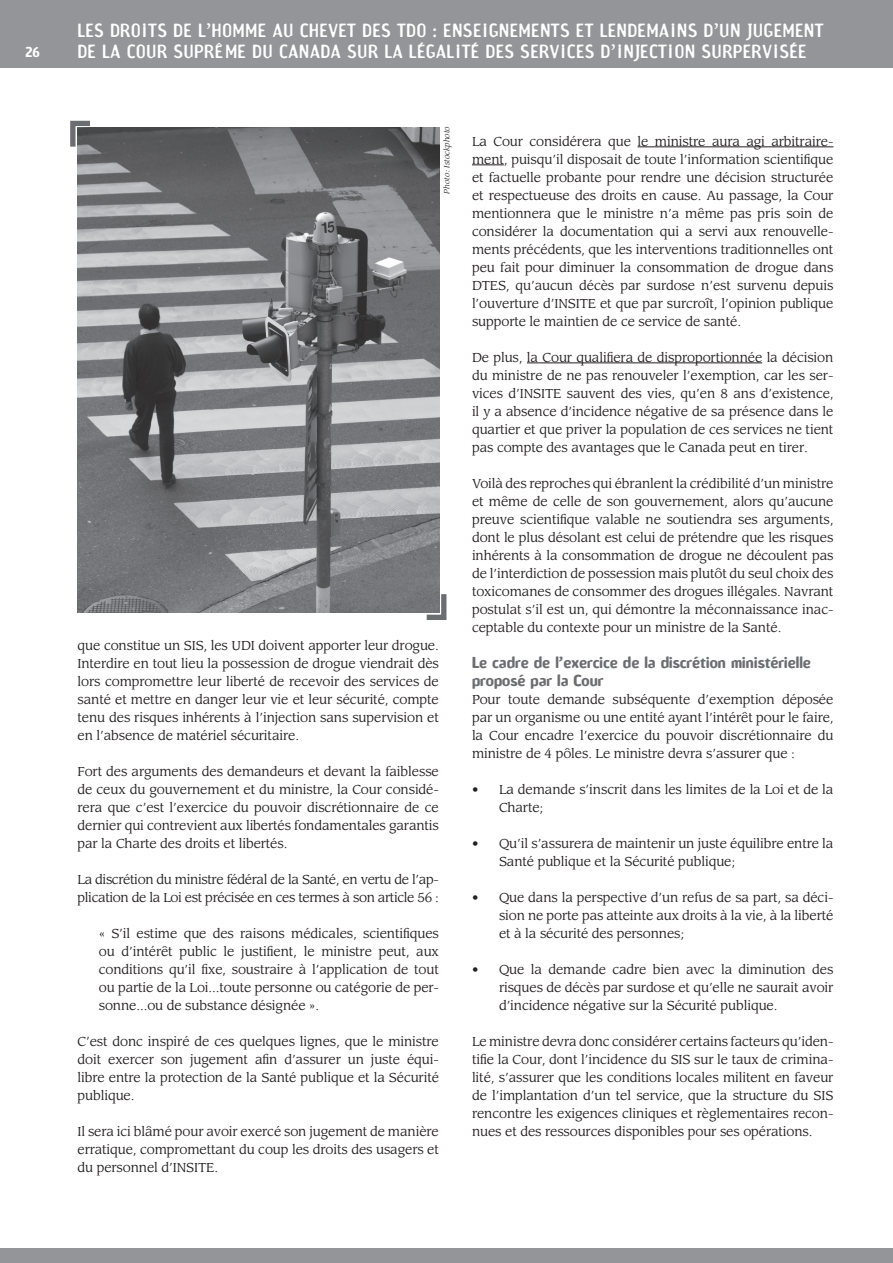
<style>
.page{position:relative;width:893px;height:1263px;background:#fff}
.page>*{position:absolute;margin:0;border:0;box-sizing:border-box;transform-origin:0 0}
.t1{font:18px/21.6px "Amoebia Sans";letter-spacing:.02em;color:#fff}
.sous_sous_titre{font:700 15px/18px "Amoebia";color:#6c6d70}
.t2{font:700 13.5px "Amoebia";color:#fff}
.texte_courant{font:12.75px/18px "Leawood";letter-spacing:-.01em;color:#231f20;text-align:justify}
.texte_courant-2{font:12.75px/18px "Leawood";letter-spacing:-.03em;color:#231f20}
.t3{font:italic 7.5px "Leawood";color:#231f20}
</style>
<div class="page">
<div style="left:0;top:0;width:893px;height:68px;background:#939598"></div>
<div style="left:0;top:1249px;width:893px;height:14px;background:#939598"></div>
<hr style="left:638px;top:147px;width:195px;height:1px;background:#231f20">
<hr style="left:472px;top:165px;width:32px;height:1px;background:#231f20">
<hr style="left:527px;top:363px;width:235px;height:1px;background:#231f20">
<img style="left:78px;top:128px;width:361px;height:484px">
<svg style="left:425px;top:592px;width:22px;height:28px"></svg>
<svg style="left:70px;top:120px;width:22px;height:28px"></svg>
<p class="t2" style="left:26px;top:45px;width:16px">26</p>
<p class="t1" style="left:77px;top:19px;width:748px">LES DROITS DE L’HOMME AU CHEVET DES TDO : ENSEIGNEMENTS ET LENDEMAINS D’UN JUGEMENT<br>DE LA COUR SUPRÊME DU CANADA SUR LA LÉGALITÉ DES SERVICES D’INJECTION SURPERVISÉE</p>
<p class="t3" style="left:442px;top:194px;width:69px;rotate:-90deg">Photo: Istockphoto</p>
<p class="texte_courant" style="left:78px;top:636px;width:363px">que constitue un SIS, les UDI doivent apporter leur drogue.<br>Interdire en tout lieu la possession de drogue viendrait dès lors compromettre leur liberté de recevoir des services de santé et mettre en danger leur vie et leur sécurité, compte tenu des risques inhérents à l’injection sans supervision et en l’absence de matériel sécuritaire.</p>
<p class="texte_courant" style="left:78px;top:762px;width:363px">Fort des arguments des demandeurs et devant la faiblesse de ceux du gouvernement et du ministre, la Cour considé&shy;rera que c’est l’exercice du pouvoir discrétionnaire de ce dernier qui contrevient aux libertés fondamentales garantis par la Charte des droits et libertés.</p>
<p class="texte_courant-2" style="left:78px;top:870px;width:363px">La discrétion du ministre fédéral de la Santé, en vertu de l’ap&shy;plication de la Loi est précisée en ces termes à son article 56 :</p>
<p class="texte_courant" style="left:99px;top:924px;width:342px">« S’il estime que des raisons médicales, scientifiques ou d’intérêt public le justifient, le ministre peut, aux conditions qu’il fixe, soustraire à l’application de tout ou partie de la Loi...toute personne ou catégorie de per&shy;sonne...ou de substance désignée ».</p>
<p class="texte_courant" style="left:78px;top:1032px;width:363px">C’est donc inspiré de ces quelques lignes, que le ministre doit exercer son jugement afin d’assurer un juste équi&shy;libre entre la protection de la Santé publique et la Sécurité publique.</p>
<p class="texte_courant" style="left:78px;top:1122px;width:363px">Il sera ici blâmé pour avoir exercé son jugement de manière erratique, compromettant du coup les droits des usagers et du personnel d’INSITE.</p>
<p class="texte_courant" style="left:472px;top:132px;width:363px">La Cour considérera que le ministre aura agi arbitraire&shy;ment, puisqu’il disposait de toute l’information scientifique et factuelle probante pour rendre une décision structurée et respectueuse des droits en cause. Au passage, la Cour mentionnera que le ministre n’a même pas pris soin de considérer la documentation qui a servi aux renouvelle&shy;ments précédents, que les interventions traditionnelles ont peu fait pour diminuer la consommation de drogue dans DTES, qu’aucun décès par surdose n’est survenu depuis l’ouverture d’INSITE et que par surcroît, l’opinion publique supporte le maintien de ce service de santé.</p>
<p class="texte_courant" style="left:472px;top:348px;width:363px">De plus, la Cour qualifiera de disproportionnée la décision du ministre de ne pas renouveler l’exemption, car les ser&shy;vices d’INSITE sauvent des vies, qu’en 8 ans d’existence, il y a absence d’incidence négative de sa présence dans le quartier et que priver la population de ces services ne tient pas compte des avantages que le Canada peut en tirer.</p>
<p class="texte_courant" style="left:472px;top:474px;width:363px">Voilà des reproches qui ébranlent la crédibilité d’un ministre et même de celle de son gouvernement, alors qu’aucune preuve scientifique valable ne soutiendra ses arguments, dont le plus désolant est celui de prétendre que les risques inhérents à la consommation de drogue ne découlent pas de l’interdiction de possession mais plutôt du seul choix des toxicomanes de consommer des drogues illégales. Navrant postulat s’il est un, qui démontre la méconnaissance inac&shy;ceptable du contexte pour un ministre de la Santé.</p>
<p class="sous_sous_titre" style="left:472px;top:653px;width:340px">Le cadre de l’exercice de la discrétion ministérielle proposé par la Cour</p>
<p class="texte_courant" style="left:472px;top:690px;width:363px">Pour toute demande subséquente d’exemption déposée par un organisme ou une entité ayant l’intérêt pour le faire, la Cour encadre l’exercice du pouvoir discrétionnaire du ministre de 4 pôles. Le ministre devra s’assurer que :</p>
<p class="texte_courant" style="left:499px;top:780px;width:336px;text-indent:-27px">• La demande s’inscrit dans les limites de la Loi et de la<br>Charte;</p>
<p class="texte_courant" style="left:499px;top:834px;width:336px;text-indent:-27px">• Qu’il s’assurera de maintenir un juste équilibre entre la<br>Santé publique et la Sécurité publique;</p>
<p class="texte_courant" style="left:499px;top:888px;width:336px;text-indent:-27px">• Que dans la perspective d’un refus de sa part, sa déci&shy;sion ne porte pas atteinte aux droits à la vie, à la liberté et à la sécurité des personnes;</p>
<p class="texte_courant" style="left:499px;top:960px;width:336px;text-indent:-27px">• Que la demande cadre bien avec la diminution des risques de décès par surdose et qu’elle ne saurait avoir d’incidence négative sur la Sécurité publique.</p>
<p class="texte_courant" style="left:472px;top:1032px;width:363px">Le ministre devra donc considérer certains facteurs qu’iden&shy;tifie la Cour, dont l’incidence du SIS sur le taux de crimina&shy;lité, s’assurer que les conditions locales militent en faveur de l’implantation d’un tel service, que la structure du SIS rencontre les exigences cliniques et règlementaires recon&shy;nues et des ressources disponibles pour ses opérations.</p>
</div>
